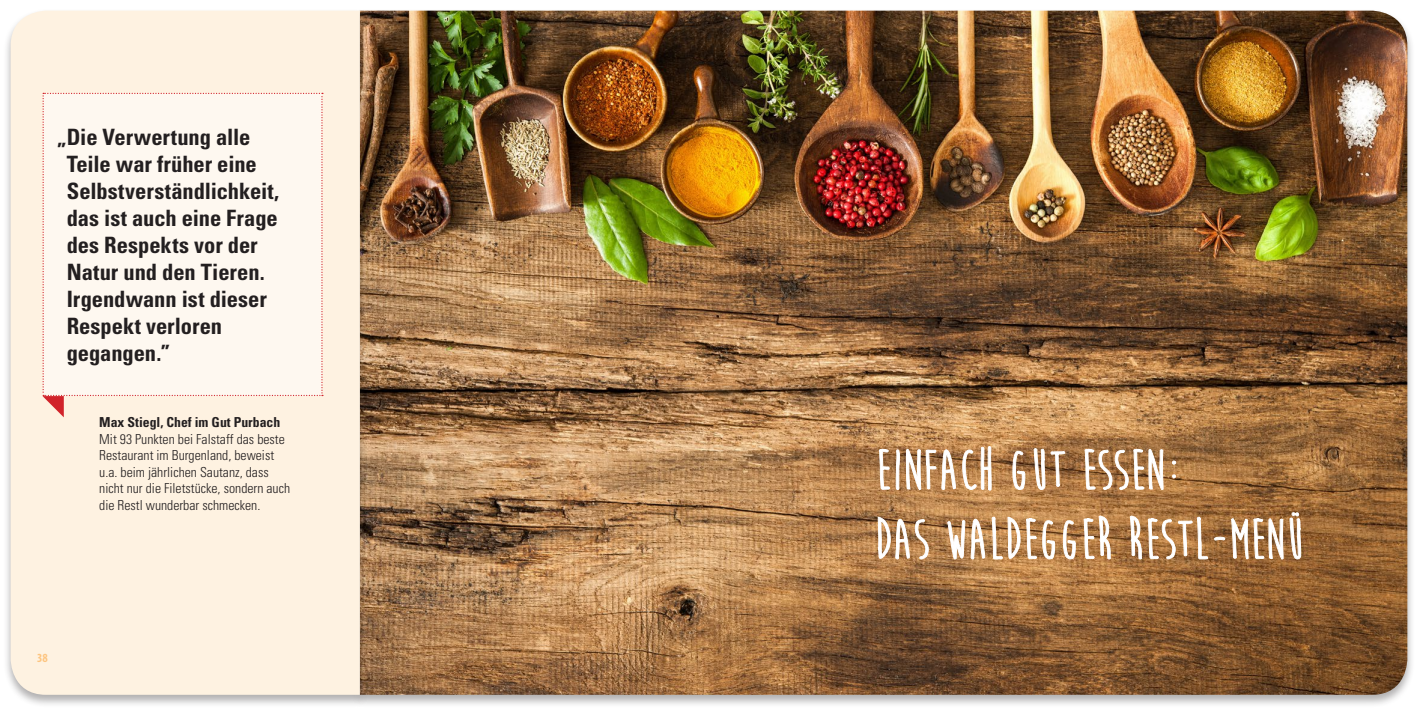
<style>
.page{position:relative;width:1418px;height:709px;background:#fff}
.page>*{position:absolute;margin:0;border:0;box-sizing:border-box;transform-origin:0 0}
.t1{font:700 57.88px/69.4px "Moon Flower";color:#fff}
.t2{font:700 condensed 22.5px/27px "Univers LT Std";color:#231f20}
.t3{font:300 condensed 13.75px/16.5px "Univers LT Std";color:#231f20}
.t4{font:700 condensed 13.75px "Univers LT Std";color:#231f20}
.t5{font:700 condensed 12.5px "Myriad Pro";color:#fdc580}
</style>
<div class="page">
<div style="left:352px;top:8px;width:1063px;height:699px;background:#231f20;opacity:.35"></div>
<img style="left:367px;top:11px;width:1040px;height:683px">
<div style="left:3px;top:8px;width:364px;height:699px;background:#231f20;opacity:.35"></div>
<div style="left:11px;top:11px;width:349px;height:683px;background:#fef2e1"></div>
<svg style="left:877px;top:321px;width:199px;height:239px"></svg>
<svg style="left:1083px;top:441px;width:218px;height:119px"></svg>
<svg style="left:43px;top:93px;width:280px;height:324px"></svg>
<p class="t2" style="left:67px;top:123px;width:214px;text-indent:-10px">„Die Verwertung alle<br>Teile war früher eine<br>Selbstverständlichkeit, das ist auch eine Frage des Respekts vor der<br>Natur und den Tieren.<br>Irgendwann ist dieser<br>Respekt verloren gegangen.”</p>
<p class="t4" style="left:99px;top:414px;width:183px">Max Stiegl, Chef im Gut Purbach</p>
<p class="t3" style="left:99px;top:431px;width:192px">Mit 93 Punkten bei Falstaff das beste Restaurant im Burgenland, beweist u.a. beim jährlichen Sautanz, dass nicht nur die Filetstücke, sondern auch die Restl wunderbar schmecken.</p>
<p class="t5" style="left:37px;top:650px;width:12px">38</p>
<h1 class="t1" style="left:874px;top:436px;width:431px">EINFACH GUT ESSEN:<br>DAS WALDEGGER RESTL-MENÜ</h1>
</div>
